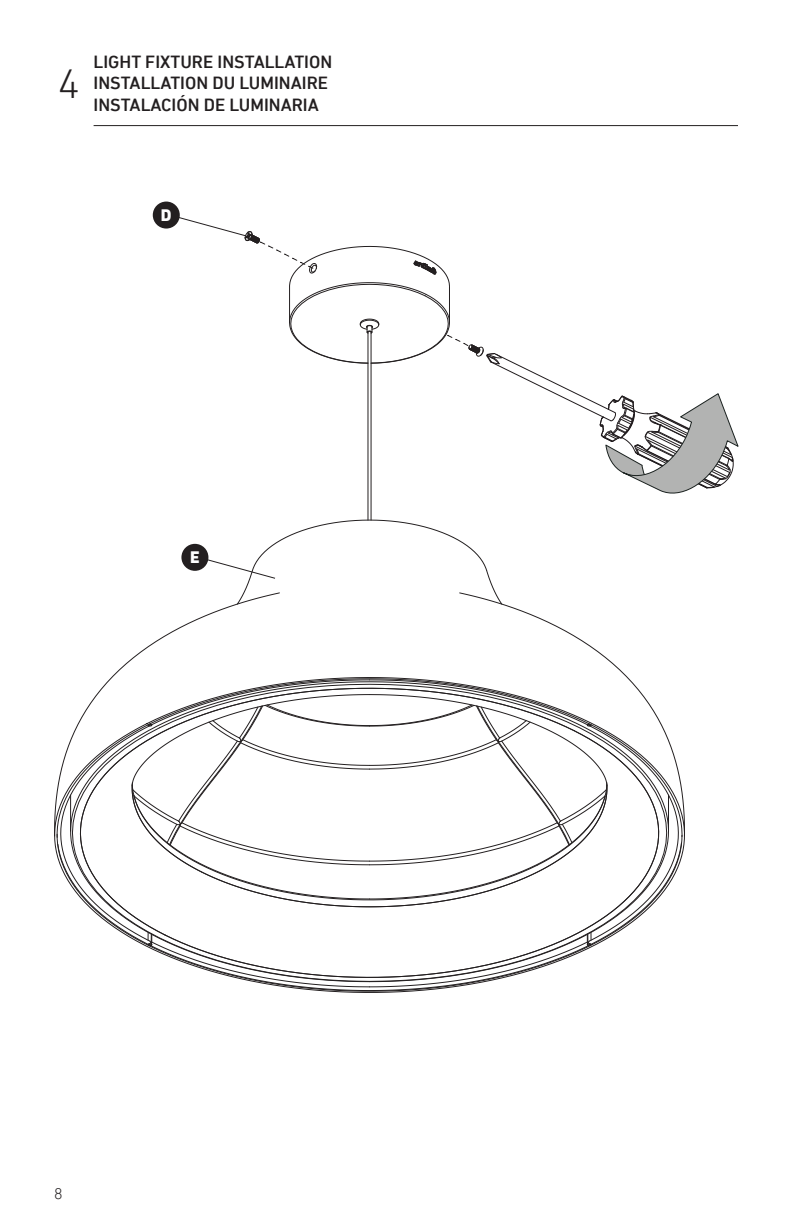
<style>
.page{position:relative;width:792px;height:1224px;background:#fff}
.page>*{position:absolute;margin:0;border:0;box-sizing:border-box;transform-origin:0 0}
.t1{font:300 41.6px "DIN Next LT Pro";color:#231f20}
.t2{font:500 18px/21.6px "DIN Next LT Pro";color:#231f20}
.t3{font:800 17px "DIN Next LT Pro";color:#fff}
.t4{font:300 16px "DIN Next LT Pro";color:#231f20}
</style>
<div class="page">
<hr style="left:94px;top:125px;width:644px;height:1px;background:#231f20">
<div style="left:181px;top:544px;width:27px;height:27px;background:#231f20;border-radius:50%"></div>
<div style="left:153px;top:202px;width:27px;height:27px;background:#231f20;border-radius:50%"></div>
<hr style="left:371px;top:332px;width:1px;height:188px;background:#231f20">
<hr style="left:368px;top:332px;width:1px;height:188px;background:#231f20">
<svg style="left:502px;top:603px;width:183px;height:233px"></svg>
<svg style="left:54px;top:605px;width:182px;height:231px"></svg>
<svg style="left:201px;top:520px;width:301px;height:85px"></svg>
<svg style="left:57px;top:680px;width:626px;height:311px"></svg>
<svg style="left:172px;top:215px;width:567px;height:285px"></svg>
<h1 class="t1" style="left:58px;top:60px;width:24px">4</h1>
<p class="t2" style="left:94px;top:50px;width:240px">LIGHT FIXTURE INSTALLATION<br>INSTALLATION DU LUMINAIRE<br>INSTALACIÓN DE LUMINARIA</p>
<p class="t3" style="left:161px;top:205px;width:12px">D</p>
<p class="t3" style="left:190px;top:547px;width:11px">E</p>
<p class="t4" style="left:54px;top:1184px;width:10px">8</p>
</div>
